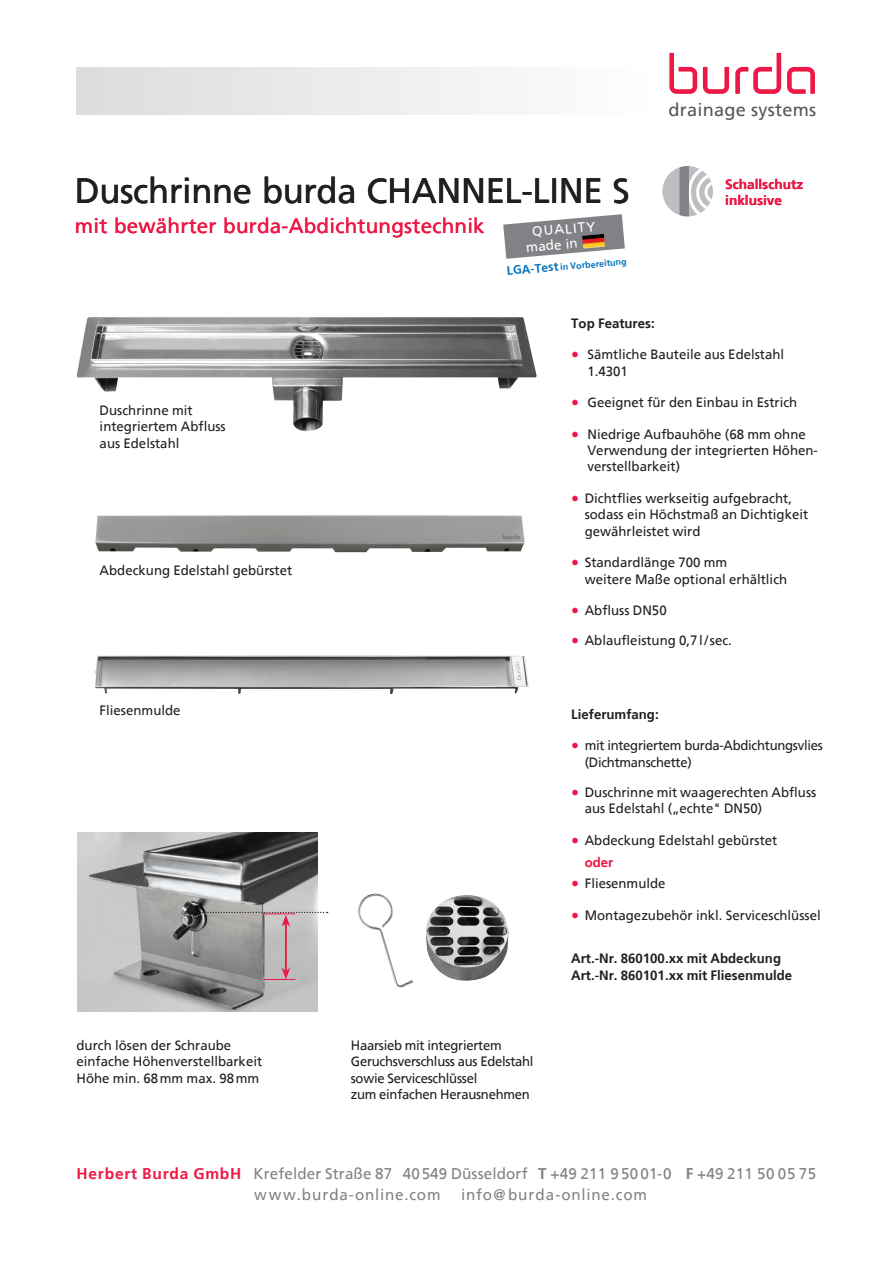
<style>
.page{position:relative;width:893px;height:1263px;background:#fff}
.page>*{position:absolute;margin:0;border:0;box-sizing:border-box;transform-origin:0 0}
.t1{font:35.25px "Frutiger";letter-spacing:-.01em;color:#231f20}
.t2{font:20.7px "Frutiger";letter-spacing:.01em;color:#ed1845}
.t3{font:18.15px "Frutiger";letter-spacing:.01em;color:#57585a}
.t4{font:15.45px/21.1px "Frutiger";letter-spacing:.01em;color:#808285}
.t5{font:15.45px "Frutiger";letter-spacing:.05em;color:#808285}
.t6{font:700 13.65px "Frutiger";color:#ed1845}
.t7{font:13.5px/16.5px "Frutiger";color:#231f20}
.t8{font:13.5px/16.5px "Frutiger";letter-spacing:-.02em;color:#231f20}
.t9{font:700 13.5px/16.5px "Frutiger";color:#231f20}
.t10{font:13.5px/15px "Frutiger";color:#fff}
.t11{font:700 9px "Frutiger";color:#0573bb}
.s1{font-size:12.3px}
.s2{font-size:15.9px;color:#ed1845}
.s3{font-weight:700;color:#ed1845}
.s4{font-weight:700}
</style>
<div class="page">
<img style="left:76px;top:317px;width:461px;height:115px">
<img style="left:95px;top:515px;width:430px;height:38px">
<img style="left:94px;top:655px;width:435px;height:39px">
<img style="left:77px;top:832px;width:240px;height:180px">
<hr style="left:263px;top:979px;width:32px;height:1px;background:#ed1845">
<hr style="left:285px;top:923px;width:2px;height:48px;background:#ed1845">
<svg style="left:282px;top:968px;width:8px;height:11px"></svg>
<svg style="left:197px;top:912px;width:131px;height:14px;background:#b3aaaa"></svg>
<img style="left:426px;top:895px;width:83px;height:86px">
<img style="left:358px;top:894px;width:55px;height:94px">
<svg style="left:663px;top:167px;width:49px;height:49px"></svg>
<div style="left:661px;top:165px;width:53px;height:53px;border:1px solid #fff;border-radius:50%"></div>
<div style="left:77px;top:67px;width:582px;height:48px;background:linear-gradient(to right,#dbdcde,#fff)"></div>
<svg style="left:703px;top:67px;width:26px;height:27px"></svg>
<svg style="left:669px;top:53px;width:28px;height:41px"></svg>
<svg style="left:735px;top:53px;width:46px;height:41px"></svg>
<svg style="left:787px;top:67px;width:28px;height:27px"></svg>
<svg style="left:503px;top:214px;width:122px;height:45px"></svg>
<img style="left:582px;top:234px;width:23px;height:14px">
<h1 class="t1" style="left:75px;top:170px;width:556px">Duschrinne burda CHANNEL-LINE S</h1>
<h2 class="t2" style="left:75px;top:214px;width:411px">mit bewährter burda-Abdichtungstechnik</h2>
<p class="t10" style="left:524px;top:225px;width:72px;text-indent:7px;rotate:-5deg">QUALITY made in</p>
<p class="t11" style="left:506px;top:267px;width:122px;rotate:-5deg"><span class="s1">LGA-Test</span> in Vorbereitung</p>
<h3 class="t3" style="left:668px;top:99px;width:149px">drainage systems</h3>
<p class="t6" style="left:725px;top:176px;width:79px">Schallschutz</p>
<p class="t6" style="left:725px;top:192px;width:58px">inklusive</p>
<p class="t7" style="left:100px;top:402px;width:128px">Duschrinne mit integriertem Abfluss aus Edelstahl</p>
<p class="t7" style="left:100px;top:561px;width:194px">Abdeckung Edelstahl gebürstet</p>
<p class="t7" style="left:100px;top:702px;width:82px">Fliesenmulde</p>
<p class="t7" style="left:77px;top:1037px;width:187px">durch lösen der Schraube einfache Höhenverstellbarkeit<br>Höhe min. 68mm max. 98mm</p>
<p class="t8" style="left:351px;top:1037px;width:184px">Haarsieb mit integriertem<br>Geruchsverschluss aus Edelstahl sowie Serviceschlüssel<br>zum einfachen Herausnehmen</p>
<p class="t9" style="left:571px;top:315px;width:85px">Top Features:</p>
<p class="t7" style="left:587px;top:346px;width:198px;text-indent:-16px"><span class="s2">•</span> Sämtliche Bauteile aus Edelstahl<br>1.4301</p>
<p class="t7" style="left:571px;top:394px;width:228px"><span class="s2">•</span> Geeignet für den Einbau in Estrich</p>
<p class="t7" style="left:587px;top:426px;width:232px;text-indent:-16px"><span class="s2">•</span> Niedrige Aufbauhöhe (68 mm ohne<br>Verwendung der integrierten Höhen&shy;verstellbarkeit)</p>
<p class="t7" style="left:585px;top:490px;width:225px;text-indent:-14px"><span class="s2">•</span> Dichtflies werkseitig aufgebracht, sodass ein Höchstmaß an Dichtigkeit gewährleistet wird</p>
<p class="t7" style="left:585px;top:554px;width:204px;text-indent:-14px"><span class="s2">•</span> Standardlänge 700 mm<br>weitere Maße optional erhältlich</p>
<p class="t7" style="left:571px;top:602px;width:97px"><span class="s2">•</span> Abfluss DN50</p>
<p class="t7" style="left:571px;top:632px;width:162px"><span class="s2">•</span> Ablaufleistung 0,7l/sec.</p>
<p class="t9" style="left:571px;top:706px;width:89px">Lieferumfang:</p>
<p class="t8" style="left:585px;top:737px;width:240px;text-indent:-14px"><span class="s2">•</span> mit integriertem burda-Abdichtungsvlies (Dichtmanschette)</p>
<p class="t7" style="left:585px;top:784px;width:233px;text-indent:-14px"><span class="s2">•</span> Duschrinne mit waagerechten Abfluss aus Edelstahl („echte" DN50)</p>
<p class="t7" style="left:585px;top:829px;width:194px;line-height:22.5px;text-indent:-14px"><span class="s2">•</span> Abdeckung Edelstahl gebürstet <span class="s3">oder</span></p>
<p class="t7" style="left:571px;top:875px;width:96px"><span class="s2">•</span> Fliesenmulde</p>
<p class="t7" style="left:571px;top:907px;width:251px"><span class="s2">•</span> Montagezubehör inkl. Serviceschlüssel</p>
<p class="t9" style="left:571px;top:950px;width:222px">Art.-Nr. 860100.xx mit Abdeckung<br>Art.-Nr. 860101.xx mit Fliesenmulde</p>
<p class="t4" style="left:254px;top:1163px;width:563px;text-indent:-178px"><span class="s3">Herbert Burda GmbH</span> Krefelder Straße 87 40549 Düsseldorf <span class="s4">T</span> +49 211 9 50 01-0 <span class="s4">F</span> +49 211 50 05 75 www.burda-online.com</p>
<p class="t5" style="left:461px;top:1186px;width:187px">info@burda-online.com</p>
</div>
